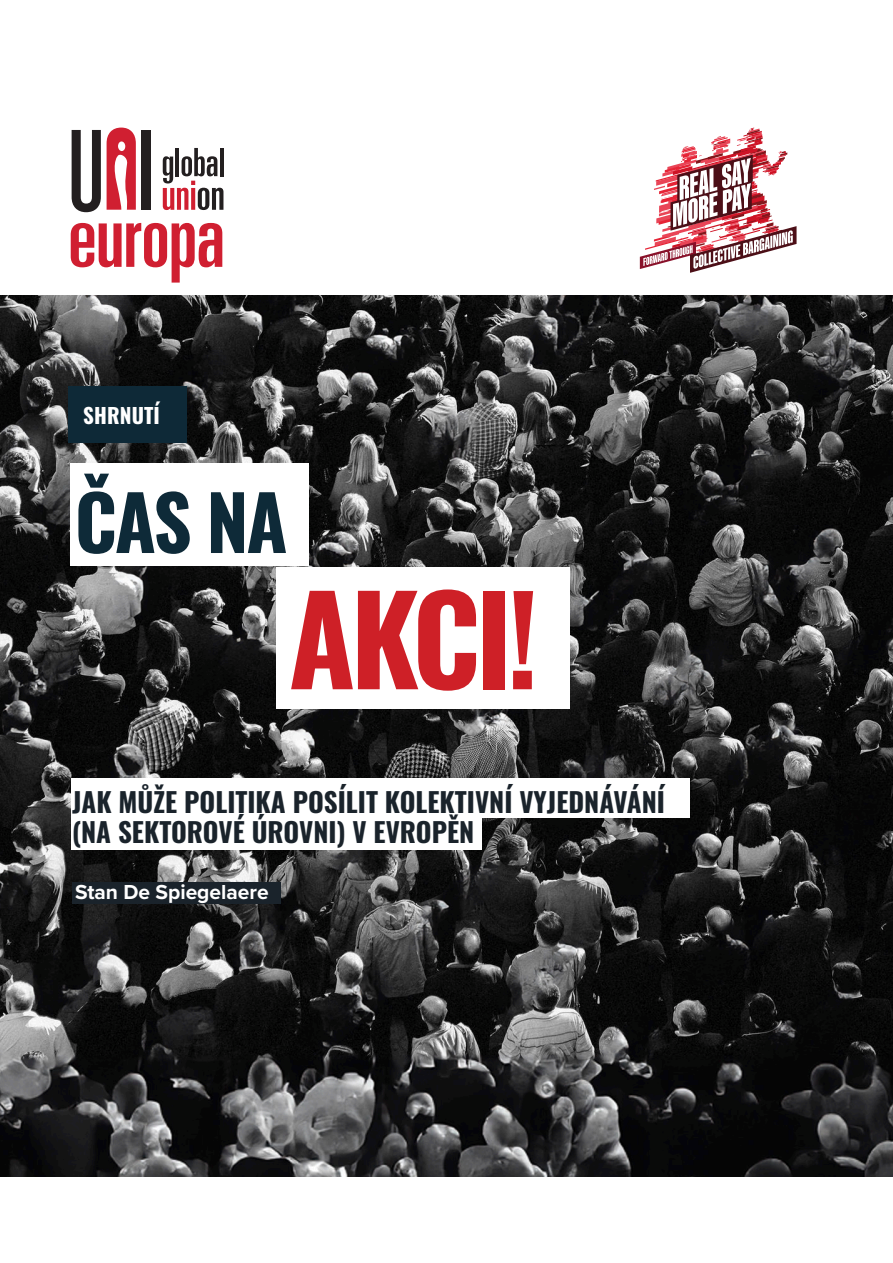
<style>
.page{position:relative;width:893px;height:1263px;background:#fff}
.page>*{position:absolute;margin:0;border:0;box-sizing:border-box;transform-origin:0 0}
.t1{font:700 121.5px "Oswald";color:#ce2027}
.t2{font:700 75px "Oswald";color:#0e2a38}
.t3{font:700 27px/30.6px "Oswald";color:#1a232b}
.t4{font:700 21px "Proxima Nova";color:#fff}
.t5{font:700 21px "Oswald";letter-spacing:.005em;color:#fff}
</style>
<div class="page">
<img style="left:0;top:295px;width:893px;height:882px">
<div style="left:72px;top:882px;width:208px;height:22px;background:#1a232b"></div>
<svg style="left:163px;top:148px;width:60px;height:62px"></svg>
<svg style="left:107px;top:128px;width:29px;height:82px"></svg>
<div style="left:142px;top:130px;width:9px;height:80px;background:#231f20"></div>
<svg style="left:72px;top:130px;width:29px;height:82px"></svg>
<svg style="left:71px;top:223px;width:151px;height:60px"></svg>
<div style="left:69px;top:386px;width:118px;height:56px;background:#0e2937"></div>
<div style="left:71px;top:778px;width:619px;height:39px;background:#fff"></div>
<div style="left:71px;top:817px;width:411px;height:33px;background:#fff"></div>
<div style="left:70px;top:463px;width:238px;height:103px;background:#fff"></div>
<div style="left:276px;top:567px;width:294px;height:141px;background:#fff"></div>
<svg style="left:640px;top:128px;width:156px;height:145px"></svg>
<p class="t5" style="left:83px;top:404px;width:78px">SHRNUTÍ</p>
<h2 class="t2" style="left:75px;top:483px;width:214px">ČAS NA</h2>
<h1 class="t1" style="left:289px;top:576px;width:252px">AKCI!</h1>
<p class="t3" style="left:72px;top:788px;width:594px">JAK MŮŽE POLITIKA POSÍLIT KOLEKTIVNÍ VYJEDNÁVÁNÍ (NA SEKTOROVÉ ÚROVNI) V EVROPĚN</p>
<p class="t4" style="left:75px;top:876px;width:195px">Stan De Spiegelaere</p>
</div>
